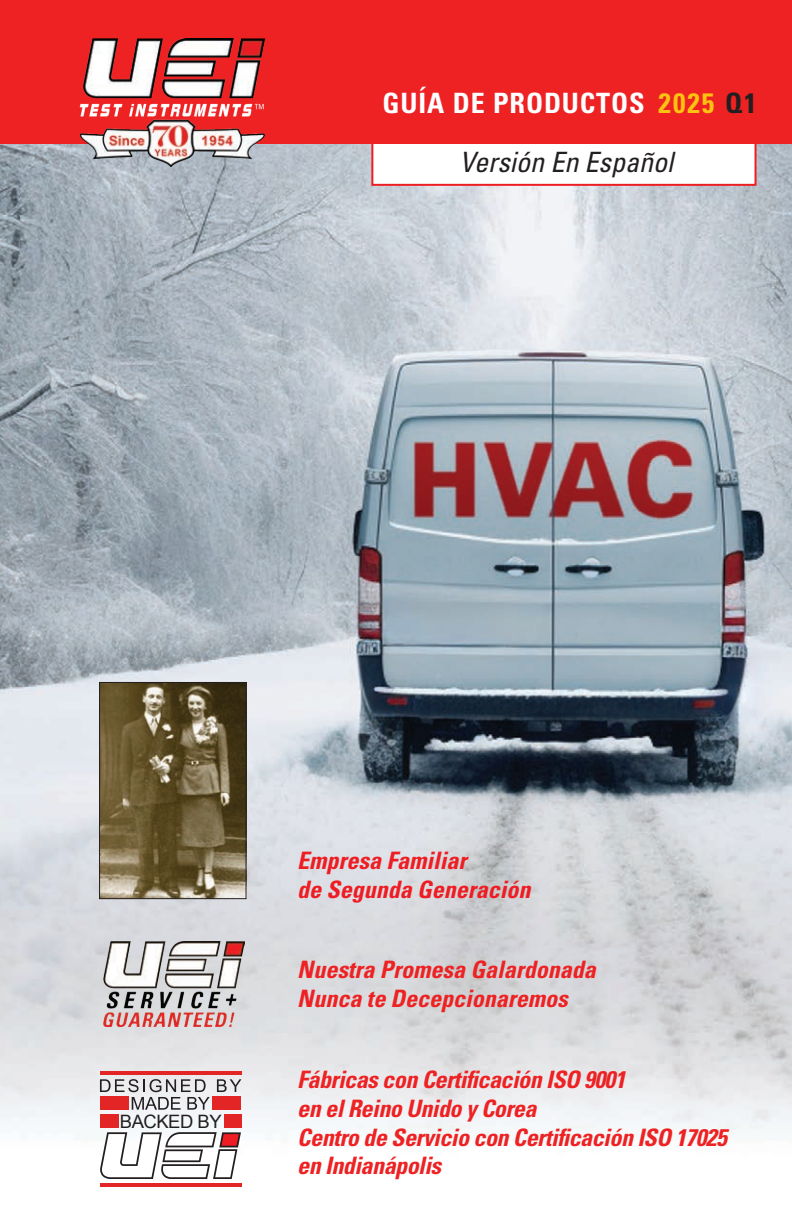
<style>
.page{position:relative;width:792px;height:1224px;background:#fff}
.page>*{position:absolute;margin:0;border:0;box-sizing:border-box;transform-origin:0 0}
.t1{font:700 condensed 28px "Univers LT Std";letter-spacing:.03em;color:#fff}
.t2{font:italic condensed 28px "Univers LT Std";color:#231f20}
.t3{font:italic 700 condensed 24px/28.8px "Univers LT Std";letter-spacing:-.02em;color:#ee2123}
.t4{font:italic 700 condensed 24px/28.8px "Univers LT Std";color:#ee2123}
.t5{font:italic 700 condensed 24px/28.8px "Univers LT Std";color:#ee1d23}
.t6{font:18.4px "Arial";letter-spacing:-.025em;color:#231f20}
.s1{color:#fec210}
.s2{color:#231f20}
</style>
<div class="page">
<img style="left:0;top:143px;width:792px;height:994px">
<img style="left:101px;top:942px;width:143px;height:85px">
<img style="left:101px;top:684px;width:144px;height:213px">
<div style="left:99px;top:682px;width:148px;height:217px;border:1px solid #231f20"></div>
<svg style="left:217px;top:1079px;width:24px;height:13px"></svg>
<svg style="left:100px;top:1079px;width:110px;height:31px"></svg>
<div style="left:100px;top:1097px;width:29px;height:13px;background:#e32525"></div>
<div style="left:212px;top:1097px;width:29px;height:13px;background:#e32525"></div>
<hr style="left:100px;top:1071px;width:142px;height:4px;background:#e32525">
<hr style="left:100px;top:1183px;width:142px;height:4px;background:#e32525">
<svg style="left:99px;top:1132px;width:142px;height:47px"></svg>
<div style="left:100px;top:1114px;width:19px;height:14px;background:#e32525"></div>
<div style="left:224px;top:1114px;width:17px;height:14px;background:#e32525"></div>
<div style="left:371px;top:16px;width:386px;height:170px;background:#fff;border:2px solid #ee1d23"></div>
<div style="left:0;top:0;width:792px;height:143px;background:#ee2123"></div>
<img style="left:78px;top:38px;width:188px;height:129px">
<p class="t1" style="left:383px;top:86px;width:375px">GUÍA DE PRODUCTOS <span class="s1">2025</span> <span class="s2">Q1</span></p>
<p class="t2" style="left:460px;top:144px;width:215px">Versión En Español</p>
<p class="t6" style="left:120px;top:1109px;width:103px">BACKED BY</p>
<p class="t5" style="left:297px;top:846px;width:235px">Empresa Familiar<br>de Segunda Generación</p>
<p class="t4" style="left:297px;top:955px;width:300px">Nuestra Promesa Galardonada<br>Nunca te Decepcionaremos</p>
<p class="t3" style="left:297px;top:1065px;width:431px">Fábricas con Certificación ISO 9001<br>en el Reino Unido y Corea<br>Centro de Servicio con Certificación ISO 17025 en Indianápolis</p>
</div>
